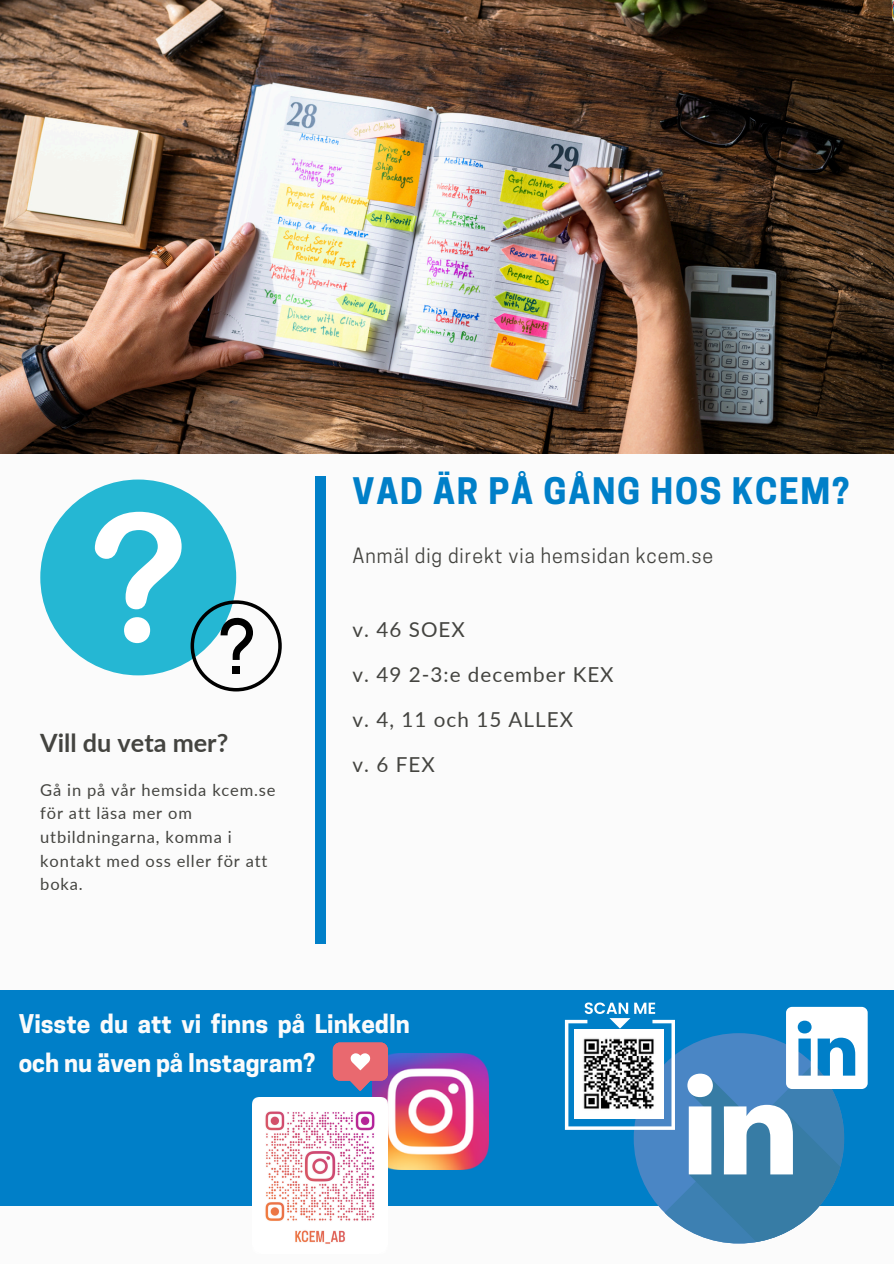
<style>
.page{position:relative;width:894px;height:1264px;background:#fff}
.page>*{position:absolute;margin:0;border:0;box-sizing:border-box;transform-origin:0 0}
.t1{font:700 34.35px "Cooper Hewitt";letter-spacing:.05em;color:#007fc8}
.t2{font:700 25.2px "Lato";color:#444440}
.t3{font:700 24.3px/39.3px "Cooper Hewitt";color:#fbfbfb}
.t4{font:20.55px "Lato";letter-spacing:.05em;color:#444440}
.t5{font:19.65px "Cooper Hewitt";letter-spacing:.05em;color:#444440}
.t6{font:16.5px/23.7px "Lato";letter-spacing:.05em;color:#444440}
</style>
<div class="page">
<div style="left:0;top:0;width:893px;height:1263px;background:#fbfbfb"></div>
<img style="left:0;top:0;width:893px;height:453px">
<div style="left:0;top:990px;width:893px;height:152px;background:#007fc8"></div>
<div style="left:0;top:1053px;width:893px;height:152px;background:#007fc8"></div>
<div style="left:40px;top:479px;width:196px;height:196px;background:#25b7d3;border-radius:50%"></div>
<svg style="left:95px;top:512px;width:86px;height:131px"></svg>
<svg style="left:190px;top:600px;width:92px;height:91px"></svg>
<div style="left:232px;top:667px;width:7px;height:7px;background:#000"></div>
<div style="left:315px;top:476px;width:10px;height:234px;background:#007fc8"></div>
<div style="left:315px;top:710px;width:10px;height:233px;background:#007fc8"></div>
<svg style="left:564px;top:1002px;width:302px;height:242px"></svg>
<img style="left:574px;top:1029px;width:88px;height:89px">
<img style="left:372px;top:1053px;width:116px;height:116px">
<img style="left:253px;top:1097px;width:135px;height:147px">
<svg style="left:333px;top:1042px;width:55px;height:48px;background:#ca7588"></svg>
<p class="t1" style="left:352px;top:478px;width:498px">VAD ÄR PÅ GÅNG HOS KCEM?</p>
<h4 class="t2" style="left:40px;top:727px;width:189px">Vill du veta mer?</h4>
<h4 class="t6" style="left:40px;top:777px;width:237px">Gå in på vår hemsida kcem.se för att läsa mer om utbildningarna, komma i kontakt med oss eller för att boka.</h4>
<h4 class="t5" style="left:352px;top:548px;width:362px">Anmäl dig direkt via hemsidan kcem.se</h4>
<p class="t4" style="left:352px;top:617px;width:114px">v. 46 SOEX</p>
<p class="t4" style="left:352px;top:662px;width:262px">v. 49 2-3:e december KEX</p>
<h1 class="t4" style="left:352px;top:707px;width:222px">v. 4, 11 och 15 ALLEX</h1>
<h3 class="t4" style="left:352px;top:752px;width:84px">v. 6 FEX</h3>
<h4 class="t3" style="left:19px;top:1006px;width:392px">Visste du att vi finns på LinkedIn och nu även på Instagram?</h4>
</div>
